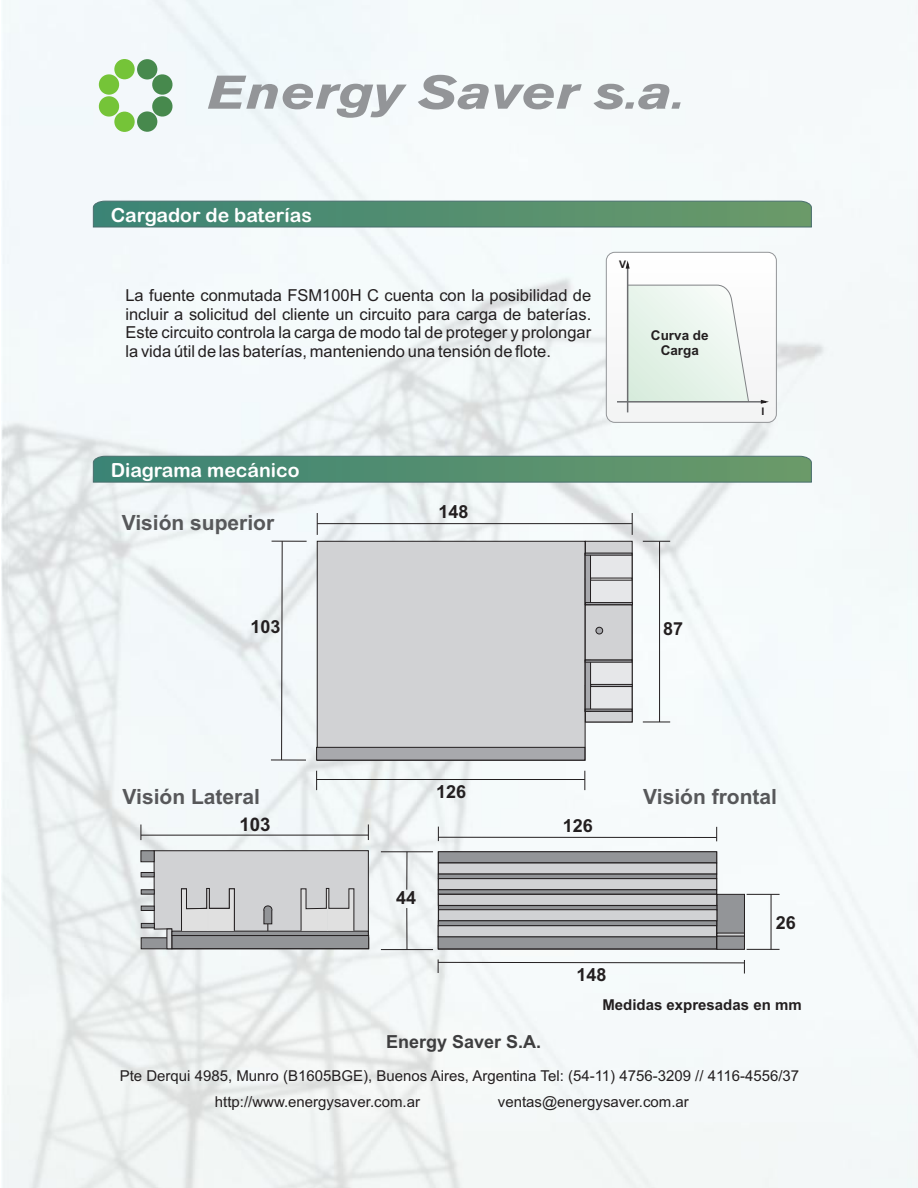
<style>
.page{position:relative;width:918px;height:1188px;background:#fff}
.page>*{position:absolute;margin:0;border:0;box-sizing:border-box;transform-origin:0 0}
.t1{font:700 21px "Arial";color:#57585a}
.t2{font:19.5px "Arial Rounded MT Bold";color:#fff}
.t3{font:700 18.75px "Arial";color:#231f20}
.t4{font:700 18px "Arial";color:#231f20}
.t5{font:700 18px "Arial";color:#3e3e3f}
.t6{font:16.5px/18.5px "Arial";color:#231f20;text-align:justify}
.t7{font:15px "Arial";color:#231f20}
.t8{font:700 15px "Arial";color:#231f20}
.t9{font:700 13.5px/15.1px "Arial";color:#231f20;text-align:center}
.t10{font:700 10.5px "Arial";color:#231f20}
</style>
<div class="page">
<img style="left:1px;top:0;width:917px;height:1188px">
<div style="left:317px;top:541px;width:268px;height:220px;background:#d1d2d4"></div>
<svg style="left:316px;top:747px;width:269px;height:13px;background:#9a9b9e"></svg>
<svg style="left:585px;top:541px;width:48px;height:181px;background:#c0c0c2"></svg>
<svg style="left:632px;top:513px;width:1px;height:22px"></svg>
<svg style="left:317px;top:513px;width:1px;height:22px"></svg>
<hr style="left:317px;top:523px;width:315px;height:1px;background:#231f20">
<hr style="left:271px;top:760px;width:35px;height:1px;background:#231f20">
<hr style="left:272px;top:541px;width:35px;height:1px;background:#231f20">
<svg style="left:281px;top:541px;width:2px;height:219px"></svg>
<svg style="left:585px;top:771px;width:1px;height:19px"></svg>
<svg style="left:316px;top:771px;width:1px;height:19px"></svg>
<hr style="left:317px;top:779px;width:268px;height:1px;background:#231f20">
<svg style="left:438px;top:851px;width:307px;height:99px;background:#a3a3a5"></svg>
<svg style="left:716px;top:827px;width:1px;height:14px"></svg>
<svg style="left:438px;top:827px;width:1px;height:14px"></svg>
<hr style="left:438px;top:837px;width:279px;height:1px;background:#231f20">
<svg style="left:438px;top:959px;width:307px;height:15px"></svg>
<hr style="left:747px;top:949px;width:33px;height:1px;background:#231f20">
<hr style="left:747px;top:894px;width:33px;height:1px;background:#231f20">
<hr style="left:771px;top:894px;width:1px;height:55px;background:#231f20">
<svg style="left:141px;top:850px;width:228px;height:99px;background:#bdbebf"></svg>
<div style="left:264px;top:906px;width:8px;height:7px;background:#939598;border:1px solid #231f20;border-radius:50%"></div>
<div style="left:264px;top:909px;width:8px;height:15px;background:#939598"></div>
<div style="left:264px;top:909px;width:8px;height:15px;border:1px solid #231f20"></div>
<svg style="left:368px;top:824px;width:1px;height:16px"></svg>
<svg style="left:141px;top:825px;width:1px;height:15px"></svg>
<hr style="left:141px;top:835px;width:227px;height:1px;background:#231f20">
<hr style="left:381px;top:852px;width:52px;height:1px;background:#231f20">
<hr style="left:381px;top:949px;width:52px;height:1px;background:#231f20">
<hr style="left:407px;top:908px;width:1px;height:42px;background:#231f20">
<hr style="left:407px;top:852px;width:1px;height:38px;background:#231f20">
<svg style="left:643px;top:722px;width:27px;height:1px"></svg>
<svg style="left:643px;top:541px;width:27px;height:1px"></svg>
<hr style="left:659px;top:541px;width:1px;height:181px;background:#231f20">
<div style="left:606px;top:252px;width:170px;height:170px;background:#f8f8f9;border-radius:9px"></div>
<div style="left:606px;top:252px;width:171px;height:171px;border:1px solid #939598;border-radius:9px"></div>
<hr style="left:617px;top:401px;width:145px;height:2px;background:#6c6d70">
<hr style="left:627px;top:268px;width:1px;height:144px;background:#6c6d70">
<svg style="left:760px;top:399px;width:9px;height:5px"></svg>
<svg style="left:625px;top:261px;width:124px;height:140px"></svg>
<div style="left:137px;top:59px;width:20px;height:21px;background:#47894d;border-radius:50%"></div>
<div style="left:137px;top:111px;width:20px;height:21px;background:#47894d;border-radius:50%"></div>
<div style="left:114px;top:59px;width:21px;height:20px;background:#75c438;border-radius:50%"></div>
<div style="left:114px;top:112px;width:21px;height:20px;background:#75c438;border-radius:50%"></div>
<svg style="left:151px;top:73px;width:23px;height:45px"></svg>
<svg style="left:98px;top:73px;width:22px;height:45px"></svg>
<svg style="left:208px;top:75px;width:473px;height:43px"></svg>
<svg style="left:93px;top:201px;width:719px;height:26px;background:#538d6f"></svg>
<svg style="left:93px;top:456px;width:719px;height:26px;background:#538d6f"></svg>
<p class="t2" style="left:111px;top:208px;width:203px">Cargador de baterías</p>
<p class="t6" style="left:125px;top:288px;width:467px">La fuente conmutada FSM100H C cuenta con la posibilidad de incluir a solicitud del cliente un circuito para carga de baterías.<br>Este circuito controla la carga de modo tal de proteger y prolongar la vida útil de las baterías, manteniendo una tensión de flote.</p>
<p class="t10" style="left:619px;top:260px;width:9px">V</p>
<p class="t9" style="left:651px;top:329px;width:59px">Curva de<br>Carga</p>
<p class="t2" style="left:111px;top:463px;width:190px">Diagrama mecánico</p>
<p class="t1" style="left:122px;top:515px;width:154px">Visión superior</p>
<p class="t4" style="left:438px;top:505px;width:32px">148</p>
<p class="t4" style="left:251px;top:620px;width:32px">103</p>
<p class="t4" style="left:663px;top:622px;width:22px">87</p>
<p class="t10" style="left:762px;top:407px;width:4px">I</p>
<p class="t4" style="left:436px;top:785px;width:32px">126</p>
<p class="t1" style="left:123px;top:789px;width:139px">Visión Lateral</p>
<p class="t1" style="left:643px;top:789px;width:135px">Visión frontal</p>
<p class="t3" style="left:239px;top:817px;width:33px">103</p>
<p class="t4" style="left:396px;top:891px;width:22px">44</p>
<p class="t5" style="left:386px;top:1035px;width:157px">Energy Saver S.A.</p>
<p class="t4" style="left:563px;top:819px;width:32px">126</p>
<p class="t4" style="left:577px;top:968px;width:32px">148</p>
<p class="t4" style="left:776px;top:916px;width:22px">26</p>
<p class="t8" style="left:602px;top:999px;width:201px">Medidas expresadas en mm</p>
<p class="t7" style="left:120px;top:1070px;width:681px">Pte Derqui 4985, Munro (B1605BGE), Buenos Aires, Argentina Tel: (54-11) 4756-3209 // 4116-4556/37</p>
<p class="t7" style="left:215px;top:1096px;width:207px">http://www.energysaver.com.ar</p>
<p class="t7" style="left:498px;top:1096px;width:193px">ventas@energysaver.com.ar</p>
</div>
